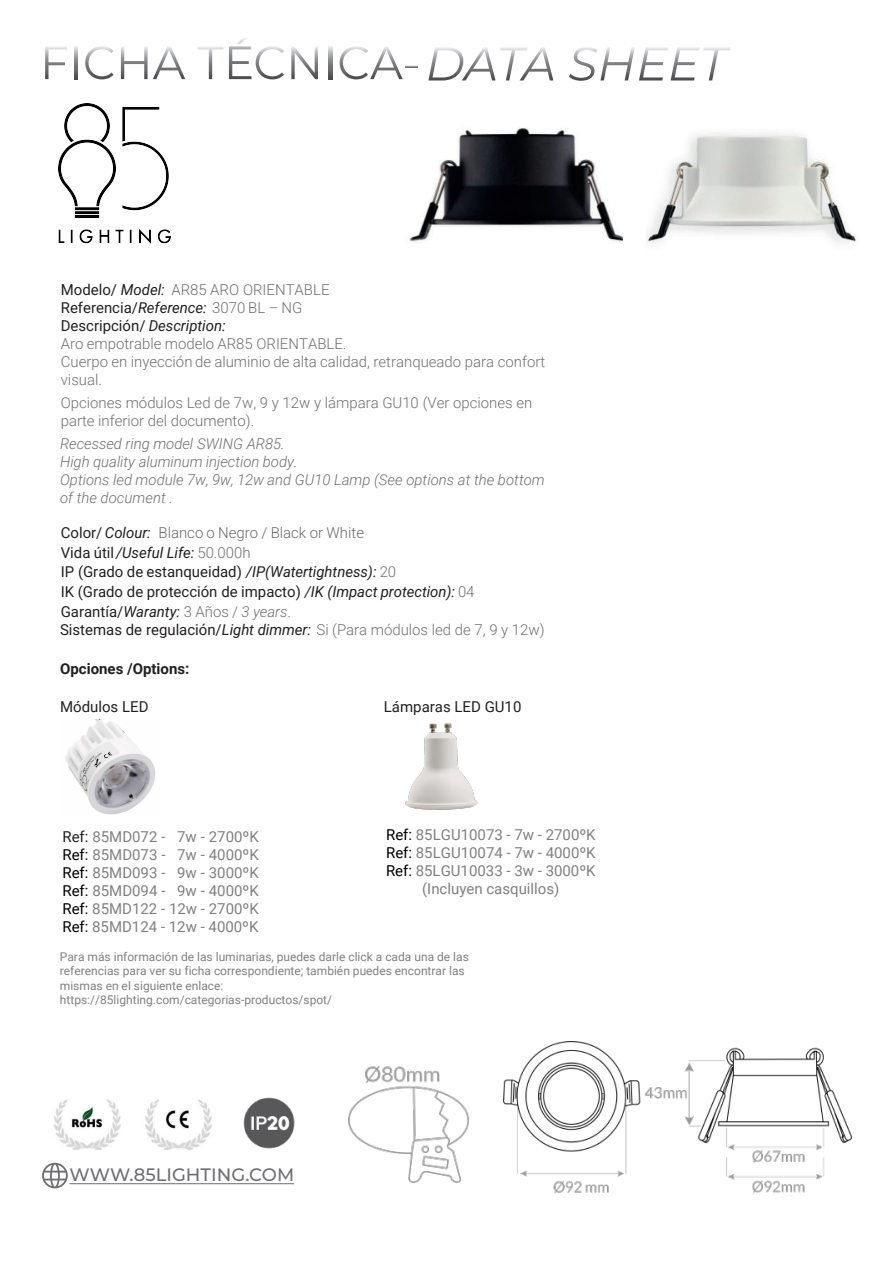
<style>
.page{position:relative;width:893px;height:1263px;background:#fff}
.page>*{position:absolute;margin:0;border:0;box-sizing:border-box;transform-origin:0 0}
.t1{font:500 18px "Montserrat";color:#6d6e71}
.t2{font:15px/18px "Roboto";color:#808080;text-align:justify}
.t3{font:15px/20px "Roboto";color:#231f20}
.t4{font:300 15px/18px "Roboto";color:#6d6f71}
.t5{font:300 15px/18px "Roboto";color:#6d6f71}
.t6{font:italic 300 15px/18px "Roboto";color:#6d6f71}
.t7{font:15px "Roboto";color:#231f20}
.t8{font:700 15px "Roboto";color:#231f20}
.t9{font:12px/14.4px "Roboto";color:#808080}
.s1{font-weight:400;color:#231f20}
.s2{font-weight:400;font-style:italic;color:#231f20}
.s3{font-style:inherit}
.s4{font-style:italic}
.s5{font-weight:300;color:#676b6b}
.s6{font-weight:300;color:#6d6f71}
.s7{font-weight:300;font-style:italic;color:#6d6f71}
.s8{color:#231f20}
.s9{color:#000}
</style>
<div class="page">
<svg style="left:45px;top:47px;width:22px;height:32px"></svg>
<svg style="left:74px;top:46px;width:4px;height:33px"></svg>
<svg style="left:85px;top:46px;width:29px;height:33px"></svg>
<svg style="left:121px;top:47px;width:64px;height:32px"></svg>
<svg style="left:198px;top:47px;width:25px;height:32px"></svg>
<svg style="left:229px;top:38px;width:55px;height:41px"></svg>
<svg style="left:291px;top:47px;width:27px;height:32px"></svg>
<svg style="left:329px;top:46px;width:3px;height:33px"></svg>
<svg style="left:340px;top:46px;width:77px;height:33px"></svg>
<svg style="left:428px;top:47px;width:125px;height:33px"></svg>
<svg style="left:569px;top:47px;width:161px;height:34px"></svg>
<img style="left:59px;top:104px;width:112px;height:139px">
<svg style="left:42px;top:1163px;width:26px;height:25px"></svg>
<hr style="left:69px;top:1183px;width:225px;height:1px;background:#6d6e71">
<img style="left:646px;top:132px;width:210px;height:112px">
<img style="left:409px;top:127px;width:213px;height:116px">
<img style="left:504px;top:1042px;width:348px;height:152px">
<img style="left:348px;top:1065px;width:121px;height:117px">
<img style="left:243px;top:1097px;width:52px;height:52px">
<img style="left:53px;top:1100px;width:159px;height:50px">
<img style="left:65px;top:719px;width:91px;height:96px">
<img style="left:405px;top:723px;width:73px;height:87px">
<p class="t4" style="left:61px;top:281px;width:486px"><span class="s1">Modelo/</span> <span class="s2">Model:</span> AR85 ARO <span class="s3">ORIENTABLE<br></span><span class="s1">Referencia/</span><span class="s2">Reference:</span> 30<span class="s3">70</span> BL – NG<br><span class="s1">Descripción/</span> <span class="s2">Description:<br></span>Aro empotrable modelo AR85 <span class="s3">ORIENTABLE</span>.<br>Cuerpo en inyección de aluminio de alta calidad<span class="s3">, retranqueado para confort visual.</span></p>
<p class="t5" style="left:61px;top:393px;width:473px">Opciones módulos Led de 7w, 9 y 12w y lámpara GU10 (Ver opciones en parte inferior del documento).</p>
<p class="t6" style="left:60px;top:434px;width:486px"><span class="s3">Recessed ring model</span> SWING <span class="s3">AR85.<br>High quality aluminum injection body.<br></span>Options led module <span class="s3">7w</span>, <span class="s3">9</span>w, <span class="s3">12w</span> and GU10 Lamp (See options at the bottom of the document .</p>
<p class="t3" style="left:61px;top:522px;width:415px">Color/ <span class="s4">Colour:</span> <span class="s5">Blanco o Negro / Black or White<br></span>Vida útil <span class="s4">/Useful Life:</span> <span class="s6">50.000h<br></span>IP (Grado de estanqueidad) <span class="s4">/IP(Watertightness):</span> <span class="s6">20<br></span>IK (Grado de protección de impacto) <span class="s4">/IK (Impact protection):</span> <span class="s6">04<br></span>Garantía/<span class="s4">Waranty:</span> <span class="s6">3 Años /</span> <span class="s7">3 years</span><span class="s6">.</span></p>
<p class="t5" style="left:60px;top:620px;width:486px"><span class="s1">Sistemas de regulación/</span><span class="s2">Light dimmer:</span> <span class="s3">Si</span> (Para módulos led de 7, 9 y 12w)</p>
<p class="t8" style="left:60px;top:658px;width:131px"><span class="s3">O</span>pciones /Options:</p>
<p class="t7" style="left:60px;top:696px;width:90px">Módulos LED</p>
<p class="t7" style="left:384px;top:696px;width:139px">Lámparas LED GU10</p>
<p class="t2" style="left:62px;top:827px;width:198px"><span class="s8">Ref:</span> 85MD072 - 7w - 2700ºK <span class="s9">Ref:</span> 85MD073 - 7w - 4000ºK <span class="s9">Ref:</span> 85MD093 - 9w - 3000ºK <span class="s9">Ref:</span> 85MD094 - 9w - 4000ºK <span class="s9">Ref:</span> 85MD122 - 12w - 2700ºK <span class="s9">Ref:</span> 85MD124 - 12w - 4000ºK</p>
<p class="t2" style="left:386px;top:825px;width:211px;text-align:center"><span class="s9">Ref:</span> 85LGU10073 - 7w - 2700ºK<br><span class="s9">Ref:</span> 85LGU10074 - 7w - 4000ºK<br><span class="s9">Ref:</span> 85LGU10033 - 3w - 3000ºK (Incluyen casquillos)</p>
<p class="t9" style="left:60px;top:949px;width:410px">Para más información de las luminarias, puedes darle click a cada una de las referencias para ver s<span class="s3">u</span> ficha correspondiente; también puedes encontrar las mismas en el siguiente enlace: https://85lighting.com/categorias-productos/spot/</p>
<p class="t1" style="left:69px;top:1162px;width:226px">WWW.85LIGHTING.COM</p>
</div>
